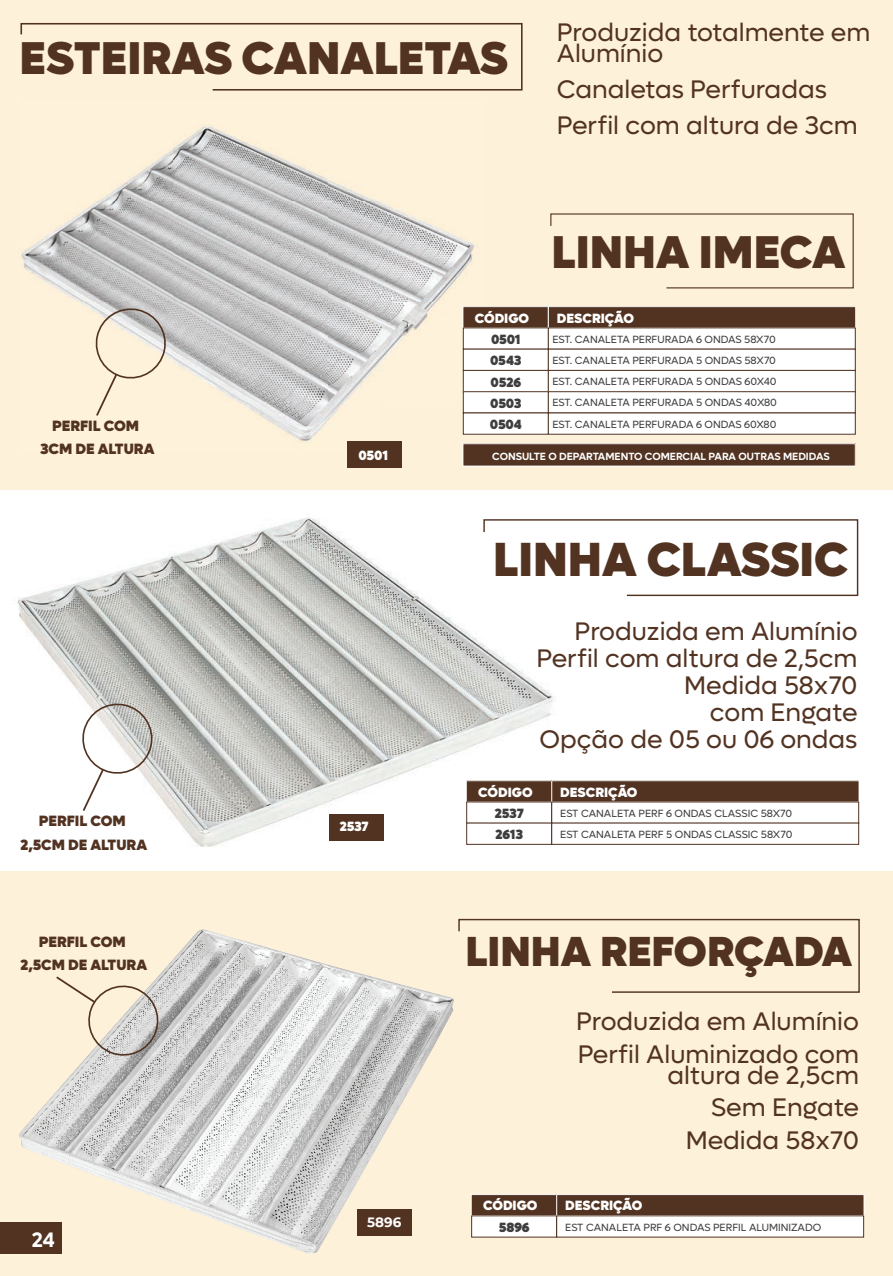
<style>
.page{position:relative;width:893px;height:1276px;background:#fff}
.page>*{position:absolute;margin:0;border:0;box-sizing:border-box;transform-origin:0 0}
.t1{font:900 48.15px "Lufga";color:#523322}
.t2{font:900 46.2px "Lufga";color:#523322}
.t3{font:900 42.15px "Lufga";color:#523322}
.t4{font:25.5px/26.8px "Lufga";color:#523322}
.t5{font:600 21px "Lufga";color:#fff}
.t6{font:900 15px/23.9px "Lufga";color:#523322;text-align:center}
.t7{font:900 13.5px "Lufga";color:#fff}
.t8{font:900 13.5px "Lufga";letter-spacing:-.01em;color:#3e3e3f}
.t9{font:700 13.5px "Montserrat";color:#fff}
.t10{font:10.5px "Lufga";color:#3e3e3f}
.t11{font:600 10.5px "Lufga";color:#fff}
</style>
<div class="page">
<img style="left:17px;top:517px;width:543px;height:330px">
<div style="left:0;top:0;width:893px;height:489px;background:#fef1d9"></div>
<div style="left:0;top:871px;width:893px;height:405px;background:#fef1d9"></div>
<img style="left:21px;top:125px;width:463px;height:327px">
<svg style="left:20px;top:22px;width:503px;height:69px"></svg>
<svg style="left:483px;top:518px;width:376px;height:79px"></svg>
<svg style="left:458px;top:918px;width:402px;height:75px"></svg>
<div style="left:0;top:1222px;width:62px;height:32px;background:#523322"></div>
<div style="left:347px;top:442px;width:55px;height:26px;background:#523322"></div>
<div style="left:471px;top:1194px;width:86px;height:21px;background:#523322"></div>
<div style="left:471px;top:1194px;width:86px;height:22px;border:1px solid #fff"></div>
<div style="left:472px;top:1215px;width:85px;height:22px;background:#fff"></div>
<div style="left:557px;top:1194px;width:307px;height:21px;background:#523322"></div>
<div style="left:556px;top:1194px;width:308px;height:22px;border:1px solid #fff"></div>
<div style="left:557px;top:1215px;width:307px;height:22px;background:#fff"></div>
<div style="left:463px;top:444px;width:392px;height:22px;background:#523322"></div>
<div style="left:463px;top:443px;width:392px;height:23px;border:1px solid #fff"></div>
<div style="left:463px;top:307px;width:85px;height:21px;background:#523322"></div>
<div style="left:463px;top:306px;width:85px;height:22px;border:1px solid #fff"></div>
<div style="left:463px;top:328px;width:85px;height:21px;background:#fff"></div>
<div style="left:548px;top:307px;width:308px;height:21px;background:#523322"></div>
<div style="left:548px;top:306px;width:308px;height:22px;border:1px solid #fff"></div>
<div style="left:548px;top:328px;width:307px;height:21px;background:#fff"></div>
<div style="left:463px;top:349px;width:85px;height:21px;background:#fff"></div>
<div style="left:548px;top:349px;width:307px;height:21px;background:#fff"></div>
<div style="left:463px;top:370px;width:85px;height:22px;background:#fff"></div>
<div style="left:463px;top:370px;width:85px;height:22px;border:1px solid #523322"></div>
<div style="left:548px;top:370px;width:307px;height:22px;background:#fff"></div>
<div style="left:548px;top:370px;width:307px;height:22px;border:1px solid #523322"></div>
<div style="left:463px;top:392px;width:85px;height:21px;background:#fff"></div>
<div style="left:463px;top:391px;width:85px;height:22px;border:1px solid #523322"></div>
<div style="left:548px;top:392px;width:307px;height:21px;background:#fff"></div>
<div style="left:548px;top:391px;width:307px;height:22px;border:1px solid #523322"></div>
<div style="left:463px;top:413px;width:85px;height:21px;background:#fff"></div>
<div style="left:548px;top:413px;width:307px;height:21px;background:#fff"></div>
<svg style="left:550px;top:213px;width:304px;height:76px"></svg>
<div style="left:466px;top:780px;width:86px;height:22px;background:#523322"></div>
<div style="left:466px;top:780px;width:86px;height:22px;border:1px solid #fff"></div>
<div style="left:467px;top:802px;width:85px;height:21px;background:#fff"></div>
<div style="left:552px;top:780px;width:307px;height:22px;background:#523322"></div>
<div style="left:552px;top:780px;width:307px;height:22px;border:1px solid #fff"></div>
<div style="left:552px;top:802px;width:307px;height:21px;background:#fff"></div>
<div style="left:467px;top:823px;width:85px;height:21px;background:#fff"></div>
<div style="left:552px;top:823px;width:307px;height:21px;background:#fff"></div>
<div style="left:329px;top:814px;width:55px;height:26px;background:#523322"></div>
<svg style="left:93px;top:306px;width:75px;height:112px"></svg>
<svg style="left:80px;top:701px;width:75px;height:112px"></svg>
<img style="left:19px;top:929px;width:435px;height:325px">
<svg style="left:54px;top:974px;width:108px;height:85px"></svg>
<h2 class="t2" style="left:19px;top:30px;width:490px">ESTEIRAS CANALETAS</h2>
<h3 class="t4" style="left:557px;top:22px;width:315px;line-height:20.9px">Produzida totalmente em<br>Alumínio</h3>
<h3 class="t4" style="left:557px;top:71px;width:303px;line-height:35.8px">Canaletas Perfuradas<br>Perfil com altura de 3cm</h3>
<h2 class="t2" style="left:551px;top:224px;width:295px">LINHA IMECA</h2>
<p class="t7" style="left:475px;top:310px;width:56px">CÓDIGO</p>
<p class="t7" style="left:557px;top:310px;width:79px">DESCRIÇÃO</p>
<p class="t8" style="left:491px;top:331px;width:31px">0501</p>
<p class="t10" style="left:552px;top:333px;width:225px">EST. CANALETA PERFURADA 6 ONDAS 58X70</p>
<p class="t8" style="left:490px;top:352px;width:33px">0543</p>
<p class="t10" style="left:552px;top:354px;width:225px">EST. CANALETA PERFURADA 5 ONDAS 58X70</p>
<p class="t8" style="left:491px;top:374px;width:32px">0526</p>
<p class="t10" style="left:552px;top:375px;width:226px">EST. CANALETA PERFURADA 5 ONDAS 60X40</p>
<p class="t8" style="left:490px;top:395px;width:33px">0503</p>
<p class="t10" style="left:552px;top:397px;width:226px">EST. CANALETA PERFURADA 5 ONDAS 40X80</p>
<h3 class="t6" style="left:52px;top:413px;width:88px">PERFIL COM</h3>
<p class="t8" style="left:490px;top:416px;width:33px">0504</p>
<p class="t10" style="left:552px;top:418px;width:226px">EST. CANALETA PERFURADA 6 ONDAS 60X80</p>
<h3 class="t6" style="left:40px;top:437px;width:116px">3CM DE ALTURA</h3>
<p class="t7" style="left:358px;top:447px;width:31px">0501</p>
<p class="t11" style="left:492px;top:450px;width:339px">CONSULTE O DEPARTAMENTO COMERCIAL PARA OUTRAS MEDIDAS</p>
<h1 class="t1" style="left:493px;top:529px;width:357px">LINHA CLASSIC</h1>
<h3 class="t6" style="left:21px;top:808px;width:128px">PERFIL COM<br>2,5CM DE ALTURA</h3>
<h3 class="t6" style="left:21px;top:929px;width:128px">PERFIL COM<br>2,5CM DE ALTURA</h3>
<h3 class="t5" style="left:32px;top:1227px;width:24px">24</h3>
<p class="t7" style="left:340px;top:818px;width:30px">2537</p>
<p class="t9" style="left:367px;top:1212px;width:36px">5896</p>
<h3 class="t4" style="left:536px;top:618px;width:323px;text-align:right">Produzida em Alumínio<br>Perfil com altura de 2,5cm<br>Medida 58x70<br>com Engate<br>Opção de 05 ou 06 ondas</h3>
<p class="t7" style="left:478px;top:783px;width:56px">CÓDIGO</p>
<p class="t7" style="left:560px;top:783px;width:79px">DESCRIÇÃO</p>
<p class="t8" style="left:495px;top:805px;width:30px">2537</p>
<p class="t10" style="left:560px;top:807px;width:234px">EST CANALETA PERF 6 ONDAS CLASSIC 58X70</p>
<p class="t8" style="left:495px;top:826px;width:29px">2613</p>
<p class="t10" style="left:560px;top:828px;width:234px">EST CANALETA PERF 5 ONDAS CLASSIC 58X70</p>
<h3 class="t3" style="left:465px;top:925px;width:388px">LINHA REFORÇADA</h3>
<h3 class="t4" style="left:576px;top:1004px;width:284px;line-height:32.8px">Produzida em Alumínio<br>Perfil Aluminizado com</h3>
<h3 class="t4" style="left:667px;top:1058px;width:193px;line-height:32.8px;text-align:right">altura de 2,5cm<br>Sem Engate<br>Medida 58x70</h3>
<p class="t7" style="left:483px;top:1197px;width:56px">CÓDIGO</p>
<p class="t7" style="left:565px;top:1197px;width:79px">DESCRIÇÃO</p>
<p class="t8" style="left:499px;top:1219px;width:32px">5896</p>
<p class="t10" style="left:565px;top:1221px;width:258px">EST CANALETA PRF 6 ONDAS PERFIL ALUMINIZADO</p>
</div>
